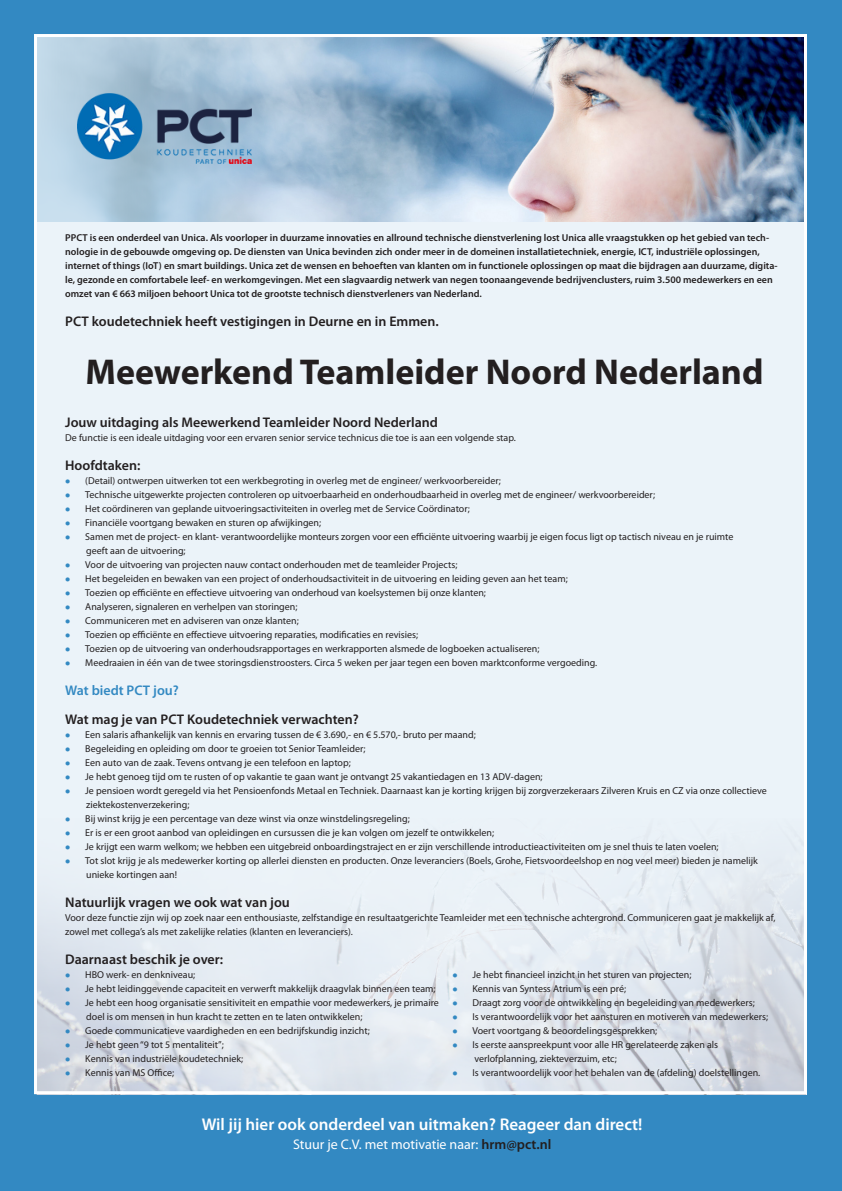
<style>
.page{position:relative;width:842px;height:1191px;background:#3389c2}
.page>*{position:absolute;margin:0;border:0;box-sizing:border-box;transform-origin:0 0}
.t1{font:700 36px "Myriad Pro";color:#231f20}
.t2{font:600 17px "Myriad Pro";color:#fff}
.t3{font:600 14px "Myriad Pro";color:#231f20}
.t4{font:14px "Myriad Pro";color:#fff}
.t5{font:600 14px "Myriad Pro";color:#3389c2}
.t6{font:10px/14px "Myriad Pro";color:#231f20}
.t7{font:600 10px/14px "Myriad Pro";color:#231f20}
.s1{color:#3389c2}
.s2{font-weight:600;color:#231f20}
</style>
<div class="page">
<div style="left:37px;top:221px;width:770px;height:873px;background:#ebf3f9"></div>
<img style="left:38px;top:843px;width:765px;height:247px">
<img style="left:38px;top:38px;width:765px;height:183px">
<img style="left:78px;top:94px;width:174px;height:69px">
<p class="t7" style="left:65px;top:231px;width:714px">PPCT is een onderdeel van Unica. Als voorloper in duurzame innovaties en allround technische dienstverlening lost Unica alle vraagstukken op het gebied van tech&shy;nologie in de gebouwde omgeving op. De diensten van Unica bevinden zich onder meer in de domeinen installatietechniek, energie, ICT, industriële oplossingen, internet of things (IoT) en smart buildings. Unica zet de wensen en behoeften van klanten om in functionele oplossingen op maat die bijdragen aan duurzame, digita&shy;le, gezonde en comfortabele leef- en werkomgevingen. Met een slagvaardig netwerk van negen toonaangevende bedrijvenclusters, ruim 3.500 medewerkers en een omzet van € 663 miljoen behoort Unica tot de grootste technisch dienstverleners van Nederland.</p>
<p class="t3" style="left:65px;top:313px;width:375px">PCT koudetechniek heeft vestigingen in Deurne en in Emmen.</p>
<p class="t1" style="left:86px;top:348px;width:679px">Meewerkend Teamleider Noord Nederland</p>
<p class="t3" style="left:65px;top:413px;width:374px">Jouw uitdaging als Meewerkend Teamleider Noord Nederland</p>
<p class="t6" style="left:65px;top:430px;width:452px">De functie is een ideale uitdaging voor een ervaren senior service technicus die toe is aan een volgende stap.</p>
<p class="t3" style="left:65px;top:456px;width:77px">Hoofdtaken:</p>
<p class="t6" style="left:65px;top:473px;width:437px"><span class="s1">●</span> (Detail) ontwerpen uitwerken tot een werkbegroting in overleg met de engineer/ werkvoorbereider;</p>
<p class="t6" style="left:65px;top:487px;width:591px"><span class="s1">●</span> Technische uitgewerkte projecten controleren op uitvoerbaarheid en onderhoudbaarheid in overleg met de engineer/ werkvoorbereider;</p>
<p class="t6" style="left:65px;top:501px;width:406px"><span class="s1">●</span> Het coördineren van geplande uitvoeringsactiviteiten in overleg met de Service Coördinator;</p>
<p class="t6" style="left:65px;top:515px;width:258px"><span class="s1">●</span> Financiële voortgang bewaken en sturen op afwijkingen;</p>
<p class="t6" style="left:65px;top:529px;width:670px"><span class="s1">●</span> Samen met de project- en klant- verantwoordelijke monteurs zorgen voor een efficiënte uitvoering waarbij je eigen focus ligt op tactisch niveau en je ruimte</p>
<p class="t6" style="left:86px;top:543px;width:101px">geeft aan de uitvoering;</p>
<p class="t6" style="left:65px;top:557px;width:394px"><span class="s1">●</span> Voor de uitvoering van projecten nauw contact onderhouden met de teamleider Projects;</p>
<p class="t6" style="left:65px;top:571px;width:504px"><span class="s1">●</span> Het begeleiden en bewaken van een project of onderhoudsactiviteit in de uitvoering en leiding geven aan het team;</p>
<p class="t6" style="left:65px;top:585px;width:422px"><span class="s1">●</span> Toezien op efficiënte en effectieve uitvoering van onderhoud van koelsystemen bij onze klanten;</p>
<p class="t6" style="left:65px;top:599px;width:234px"><span class="s1">●</span> Analyseren, signaleren en verhelpen van storingen;</p>
<p class="t6" style="left:65px;top:613px;width:235px"><span class="s1">●</span> Communiceren met en adviseren van onze klanten;</p>
<p class="t6" style="left:65px;top:627px;width:354px"><span class="s1">●</span> Toezien op efficiënte en effectieve uitvoering reparaties, modificaties en revisies;</p>
<p class="t6" style="left:65px;top:641px;width:476px"><span class="s1">●</span> Toezien op de uitvoering van onderhoudsrapportages en werkrapporten alsmede de logboeken actualiseren;</p>
<p class="t6" style="left:65px;top:655px;width:533px"><span class="s1">●</span> Meedraaien in één van de twee storingsdienstroosters. Circa 5 weken per jaar tegen een boven marktconforme vergoeding.</p>
<p class="t5" style="left:65px;top:681px;width:115px">Wat biedt PCT jou?</p>
<p class="t3" style="left:65px;top:710px;width:295px">Wat mag je van PCT Koudetechniek verwachten?</p>
<p class="t6" style="left:65px;top:727px;width:412px"><span class="s1">●</span> Een salaris afhankelijk van kennis en ervaring tussen de € 3.690,- en € 5.570,- bruto per maand;</p>
<p class="t6" style="left:65px;top:741px;width:302px"><span class="s1">●</span> Begeleiding en opleiding om door te groeien tot Senior Teamleider;</p>
<p class="t6" style="left:65px;top:755px;width:287px"><span class="s1">●</span> Een auto van de zaak. Tevens ontvang je een telefoon en laptop;</p>
<p class="t6" style="left:65px;top:769px;width:479px"><span class="s1">●</span> Je hebt genoeg tijd om te rusten of op vakantie te gaan want je ontvangt 25 vakantiedagen en 13 ADV-dagen;</p>
<p class="t6" style="left:86px;top:783px;width:682px;text-indent:-21px"><span class="s1">●</span> Je pensioen wordt geregeld via het Pensioenfonds Metaal en Techniek. Daarnaast kan je korting krijgen bij zorgverzekeraars Zilveren Kruis en CZ via onze collectieve ziektekostenverzekering;</p>
<p class="t6" style="left:65px;top:811px;width:346px"><span class="s1">●</span> Bij winst krijg je een percentage van deze winst via onze winstdelingsregeling;</p>
<p class="t6" style="left:65px;top:825px;width:430px"><span class="s1">●</span> Er is er een groot aanbod van opleidingen en cursussen die je kan volgen om jezelf te ontwikkelen;</p>
<p class="t6" style="left:65px;top:839px;width:655px"><span class="s1">●</span> Je krijgt een warm welkom; we hebben een uitgebreid onboardingstraject en er zijn verschillende introductieactiviteiten om je snel thuis te laten voelen;</p>
<p class="t6" style="left:65px;top:853px;width:694px"><span class="s1">●</span> Tot slot krijg je als medewerker korting op allerlei diensten en producten. Onze leveranciers (Boels, Grohe, Fietsvoordeelshop en nog veel meer) bieden je namelijk</p>
<p class="t6" style="left:86px;top:867px;width:92px">unieke kortingen aan!</p>
<p class="t3" style="left:65px;top:893px;width:226px">Natuurlijk vragen we ook wat van jou</p>
<p class="t6" style="left:65px;top:910px;width:712px">Voor deze functie zijn wij op zoek naar een enthousiaste, zelfstandige en resultaatgerichte Teamleider met een technische achtergrond. Communiceren gaat je makkelijk af, zowel met collega’s als met zakelijke relaties (klanten en leveranciers).</p>
<p class="t3" style="left:65px;top:950px;width:159px">Daarnaast beschik je over:</p>
<p class="t6" style="left:65px;top:967px;width:132px"><span class="s1">●</span> HBO werk- en denkniveau;</p>
<p class="t6" style="left:65px;top:981px;width:372px"><span class="s1">●</span> Je hebt leidinggevende capaciteit en verwerft makkelijk draagvlak binnen een team;</p>
<p class="t6" style="left:65px;top:995px;width:375px"><span class="s1">●</span> Je hebt een hoog organisatie sensitiviteit en empathie voor medewerkers, je primaire</p>
<p class="t6" style="left:86px;top:1009px;width:278px">doel is om mensen in hun kracht te zetten en te laten ontwikkelen;</p>
<p class="t6" style="left:65px;top:1023px;width:306px"><span class="s1">●</span> Goede communicatieve vaardigheden en een bedrijfskundig inzicht;</p>
<p class="t6" style="left:65px;top:1037px;width:160px"><span class="s1">●</span> Je hebt geen “9 tot 5 mentaliteit”;</p>
<p class="t6" style="left:65px;top:1051px;width:180px"><span class="s1">●</span> Kennis van industriële koudetechniek;</p>
<p class="t6" style="left:65px;top:1065px;width:111px"><span class="s1">●</span> Kennis van MS Office;</p>
<p class="t6" style="left:452px;top:967px;width:241px"><span class="s1">●</span> Je hebt financieel inzicht in het sturen van projecten;</p>
<p class="t6" style="left:452px;top:981px;width:175px"><span class="s1">●</span> Kennis van Syntess Atrium is een pré;</p>
<p class="t6" style="left:452px;top:995px;width:304px"><span class="s1">●</span> Draagt zorg voor de ontwikkeling en begeleiding van medewerkers;</p>
<p class="t6" style="left:452px;top:1009px;width:317px"><span class="s1">●</span> Is verantwoordelijk voor het aansturen en motiveren van medewerkers;</p>
<p class="t6" style="left:452px;top:1023px;width:206px"><span class="s1">●</span> Voert voortgang &amp; beoordelingsgesprekken;</p>
<p class="t6" style="left:452px;top:1037px;width:267px"><span class="s1">●</span> Is eerste aanspreekpunt voor alle HR gerelateerde zaken als</p>
<p class="t6" style="left:474px;top:1051px;width:144px">verlofplanning, ziekteverzuim, etc;</p>
<p class="t6" style="left:452px;top:1065px;width:309px"><span class="s1">●</span> Is verantwoordelijk voor het behalen van de (afdeling) doelstellingen.</p>
<p class="t2" style="left:202px;top:1113px;width:442px">Wil jij hier ook onderdeel van uitmaken? Reageer dan direct!</p>
<p class="t4" style="left:293px;top:1135px;width:260px">Stuur je C.V. met motivatie naar: <span class="s2">hrm@pct.nl</span></p>
</div>
